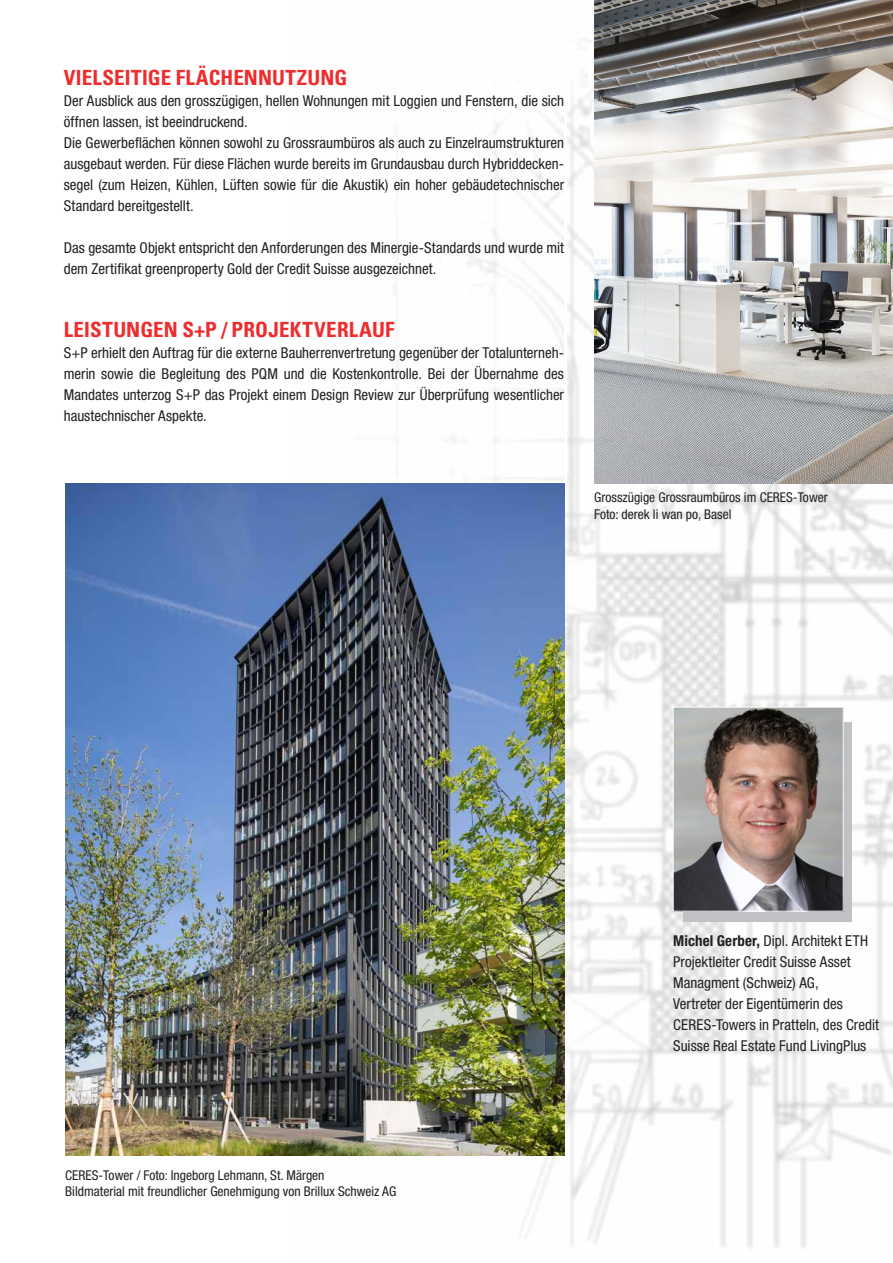
<style>
.page{position:relative;width:893px;height:1263px;background:#fff}
.page>*{position:absolute;margin:0;border:0;box-sizing:border-box;transform-origin:0 0}
.SP_Lauftext{font:700 condensed 21px "Univers";letter-spacing:.005em;color:#ee2d2e}
.SP_Lauftext-2{font:condensed 15px/21px "Helvetica Neue LT Std";color:#231f20}
.t1{font:condensed 13.5px "Helvetica Neue LT Std";color:#231f20}
.s1{font-weight:700}
</style>
<div class="page">
<img style="left:393px;top:40px;width:500px;height:1208px">
<hr style="left:564px;top:0;width:3px;height:484px;background:#fff">
<div style="left:683px;top:722px;width:169px;height:200px;background:#c0c1c4"></div>
<img style="left:675px;top:709px;width:167px;height:200px">
<div style="left:673px;top:707px;width:171px;height:204px;border:1px solid #fff"></div>
<img style="left:594px;top:0;width:299px;height:483px">
<img style="left:65px;top:483px;width:499px;height:673px">
<p class="SP_Lauftext" style="left:64px;top:64px;width:285px">VIELSEITIGE FLÄCHENNUTZUNG</p>
<p class="SP_Lauftext-2" style="left:64px;top:90px;width:502px">Der Ausblick aus den grosszügigen, hellen Wohnungen mit Loggien und Fenstern, die sich öffnen lassen, ist beeindruckend.</p>
<p class="SP_Lauftext-2" style="left:64px;top:132px;width:502px;text-align:justify">Die Gewerbeflächen können sowohl zu Grossraumbüros als auch zu Einzelraumstrukturen ausgebaut werden. Für diese Flächen wurde bereits im Grundausbau durch Hybriddecken&shy;segel (zum Heizen, Kühlen, Lüften sowie für die Akustik) ein hoher gebäudetechnischer Standard bereitgestellt.</p>
<p class="SP_Lauftext-2" style="left:64px;top:237px;width:502px">Das gesamte Objekt entspricht den Anforderungen des Minergie-Standards und wurde mit dem Zertifikat greenproperty Gold der Credit Suisse ausgezeichnet.</p>
<p class="SP_Lauftext" style="left:64px;top:316px;width:332px">LEISTUNGEN S+P / PROJEKTVERLAUF</p>
<p class="SP_Lauftext-2" style="left:64px;top:342px;width:502px;text-align:justify">S+P erhielt den Auftrag für die externe Bauherrenvertretung gegenüber der Totalunterneh&shy;merin sowie die Begleitung des PQM und die Kostenkontrolle. Bei der Übernahme des Mandates unterzog S+P das Projekt einem Design Review zur Überprüfung wesentlicher haustechnischer Aspekte.</p>
<p class="t1" style="left:594px;top:490px;width:235px">Grosszügige Grossraumbüros im CERES-Tower</p>
<p class="t1" style="left:594px;top:506px;width:139px">Foto: derek li wan po, Basel</p>
<p class="t1" style="left:65px;top:1167px;width:261px">CERES-Tower / Foto: Ingeborg Lehmann, St. Märgen</p>
<p class="t1" style="left:65px;top:1184px;width:333px">Bildmaterial mit freundlicher Genehmigung von Brillux Schweiz AG</p>
<p class="SP_Lauftext-2" style="left:673px;top:930px;width:196px"><span class="s1">Michel Gerber,</span> Dipl. Architekt ETH</p>
<p class="SP_Lauftext-2" style="left:673px;top:951px;width:179px">Projektleiter Credit Suisse Asset<br>Managment (Schweiz) AG,</p>
<p class="SP_Lauftext-2" style="left:673px;top:993px;width:207px">Vertreter der Eigentümerin des<br>CERES-Towers in Pratteln, des Credit<br>Suisse Real Estate Fund LivingPlus</p>
</div>
